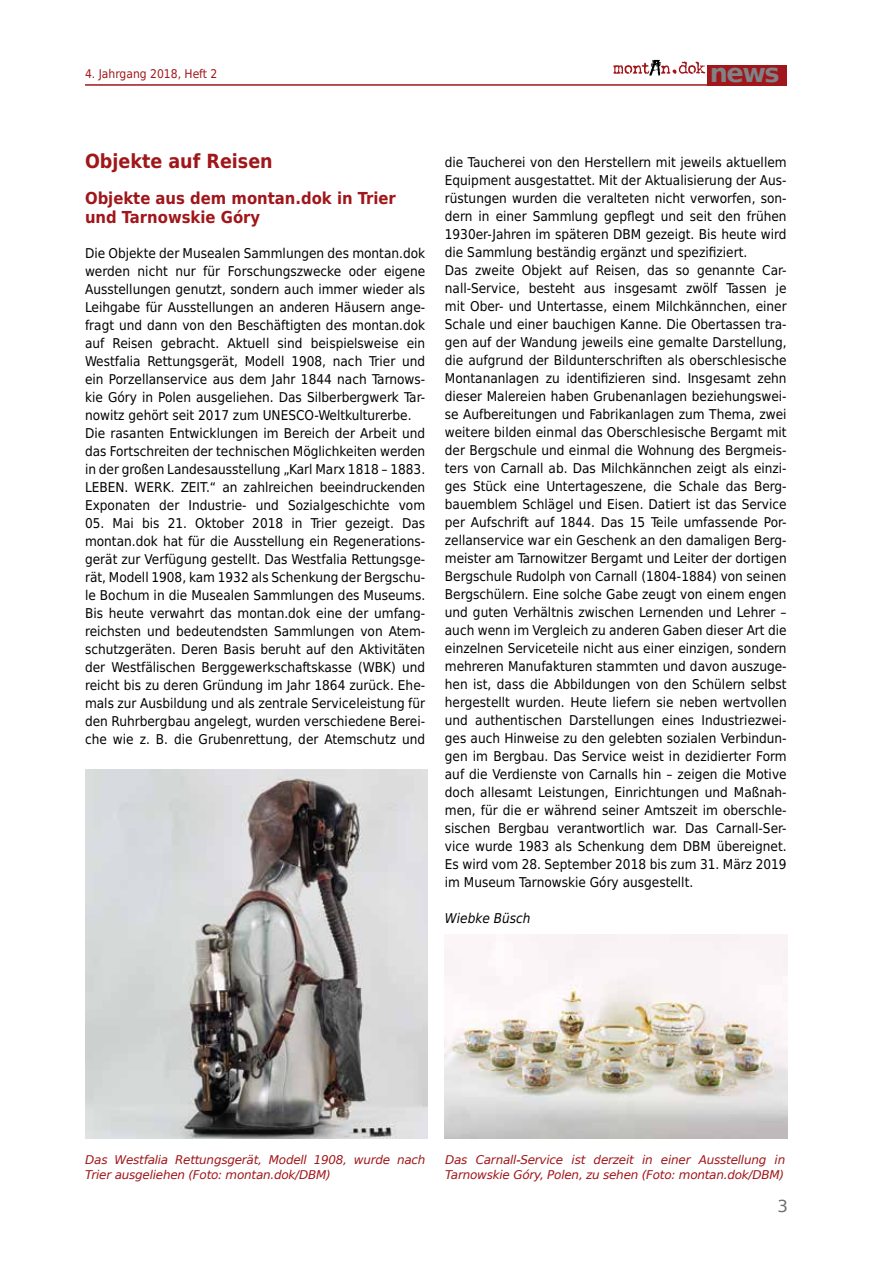
<style>
.page{position:relative;width:893px;height:1263px;background:#fff}
.page>*{position:absolute;margin:0;border:0;box-sizing:border-box;transform-origin:0 0}
.t1{font:700 25.65px "DejaVu Sans";color:#808285}
.t2{font:700 19.5px "DejaVu Sans Condensed";color:#a0161a}
.t3{font:700 16.5px/19.8px "DejaVu Sans Condensed";color:#a0161a}
.t4{font:16.5px "DejaVu Sans";color:#6d6e71}
.t5{font:13.5px/18px "DejaVu Sans Condensed";color:#000}
.t6{font:italic 13.5px "DejaVu Sans Condensed";color:#000}
.t7{font:italic 12px/14.4px "DejaVu Sans";letter-spacing:-.02em;color:#a0161a}
.t8{font:12px "DejaVu Sans Condensed";color:#a0161a}
</style>
<div class="page">
<img style="left:649px;top:59px;width:12px;height:17px">
<svg style="left:613px;top:62px;width:92px;height:12px"></svg>
<div style="left:708px;top:65px;width:79px;height:21px;background:#a0161a"></div>
<hr style="left:85px;top:84px;width:623px;height:2px;background:#a0161a">
<img style="left:445px;top:935px;width:342px;height:203px">
<img style="left:85px;top:770px;width:342px;height:368px">
<p class="t8" style="left:85px;top:63px;width:134px">4. Jahrgang 2018, Heft 2</p>
<h1 class="t1" style="left:710px;top:52px;width:71px">news</h1>
<h2 class="t2" style="left:85px;top:145px;width:189px">Objekte auf Reisen</h2>
<p class="t3" style="left:85px;top:187px;width:312px">Objekte aus dem montan.dok in Trier und Tarnowskie Góry</p>
<p class="t5" style="left:85px;top:243px;width:342px">Die Objekte der Musealen Sammlungen des montan.dok werden nicht nur für Forschungszwecke oder eigene Ausstellungen genutzt, sondern auch immer wieder als Leihgabe für Ausstellungen an anderen Häusern ange&shy;fragt und dann von den Beschäftigten des montan.dok auf Reisen gebracht. Aktuell sind beispielsweise ein Westfalia Rettungsgerät, Modell 1908, nach Trier und ein Porzellanservice aus dem Jahr 1844 nach Tarnows&shy;kie Góry in Polen ausgeliehen. Das Silberbergwerk Tar&shy;nowitz gehört seit 2017 zum UNESCO-Weltkulturerbe.<br>Die rasanten Entwicklungen im Bereich der Arbeit und das Fortschreiten der technischen Möglichkeiten werden in der großen Landesausstellung „Karl Marx 1818 – 1883.<br>LEBEN. WERK. ZEIT.“ an zahlreichen beeindruckenden Exponaten der Industrie- und Sozialgeschichte vom</p>
<p class="t5" style="left:85px;top:513px;width:342px;text-align:justify">05. Mai bis 21. Oktober 2018 in Trier gezeigt. Das montan.dok hat für die Ausstellung ein Regenerations&shy;gerät zur Verfügung gestellt. Das Westfalia Rettungsge&shy;rät, Modell 1908, kam 1932 als Schenkung der Bergschu&shy;le Bochum in die Musealen Sammlungen des Museums.<br>Bis heute verwahrt das montan.dok eine der umfang&shy;reichsten und bedeutendsten Sammlungen von Atem&shy;schutzgeräten. Deren Basis beruht auf den Aktivitäten der Westfälischen Berggewerkschaftskasse (WBK) und reicht bis zu deren Gründung im Jahr 1864 zurück. Ehe&shy;mals zur Ausbildung und als zentrale Serviceleistung für den Ruhrbergbau angelegt, wurden verschiedene Berei&shy;che wie z. B. die Grubenrettung, der Atemschutz und</p>
<p class="t5" style="left:445px;top:153px;width:343px">die Taucherei von den Herstellern mit jeweils aktuellem Equipment ausgestattet. Mit der Aktualisierung der Aus&shy;rüstungen wurden die veralteten nicht verworfen, son&shy;dern in einer Sammlung gepflegt und seit den frühen 1930er-Jahren im späteren DBM gezeigt. Bis heute wird die Sammlung beständig ergänzt und spezifiziert.<br>Das zweite Objekt auf Reisen, das so genannte Car&shy;nall-Service, besteht aus insgesamt zwölf Tassen je mit Ober- und Untertasse, einem Milchkännchen, einer Schale und einer bauchigen Kanne. Die Obertassen tra&shy;gen auf der Wandung jeweils eine gemalte Darstellung, die aufgrund der Bildunterschriften als oberschlesische Montananlagen zu identifizieren sind. Insgesamt zehn dieser Malereien haben Grubenanlagen beziehungswei&shy;se Aufbereitungen und Fabrikanlagen zum Thema, zwei weitere bilden einmal das Oberschlesische Bergamt mit der Bergschule und einmal die Wohnung des Bergmeis&shy;ters von Carnall ab. Das Milchkännchen zeigt als einzi&shy;ges Stück eine Untertageszene, die Schale das Berg&shy;bauemblem Schlägel und Eisen. Datiert ist das Service per Aufschrift auf 1844. Das 15 Teile umfassende Por&shy;zellanservice war ein Geschenk an den damaligen Berg&shy;meister am Tarnowitzer Bergamt und Leiter der dortigen Bergschule Rudolph von Carnall (1804-1884) von seinen Bergschülern. Eine solche Gabe zeugt von einem engen und guten Verhältnis zwischen Lernenden und Lehrer – auch wenn im Vergleich zu anderen Gaben dieser Art die einzelnen Serviceteile nicht aus einer einzigen, sondern mehreren Manufakturen stammten und davon auszuge&shy;hen ist, dass die Abbildungen von den Schülern selbst hergestellt wurden. Heute liefern sie neben wertvollen und authentischen Darstellungen eines Industriezwei&shy;ges auch Hinweise zu den gelebten sozialen Verbindun&shy;gen im Bergbau. Das Service weist in dezidierter Form auf die Verdienste von Carnalls hin – zeigen die Motive doch allesamt Leistungen, Einrichtungen und Maßnah&shy;men, für die er während seiner Amtszeit im oberschle&shy;sischen Bergbau verantwortlich war. Das Carnall-Ser&shy;vice wurde 1983 als Schenkung dem DBM übereignet.<br>Es wird vom 28. September 2018 bis zum 31. März 2019 im Museum Tarnowskie Góry ausgestellt.</p>
<p class="t6" style="left:445px;top:909px;width:87px">Wiebke Büsch</p>
<p class="t7" style="left:85px;top:1153px;width:342px">Das Westfalia Rettungsgerät, Modell 1908, wurde nach<br>Trier ausgeliehen (Foto: montan.dok/DBM)</p>
<p class="t7" style="left:445px;top:1153px;width:342px">Das Carnall-Service ist derzeit in einer Ausstellung in<br>Tarnowskie Góry, Polen, zu sehen (Foto: montan.dok/DBM)</p>
<p class="t4" style="left:778px;top:1191px;width:12px">3</p>
</div>
